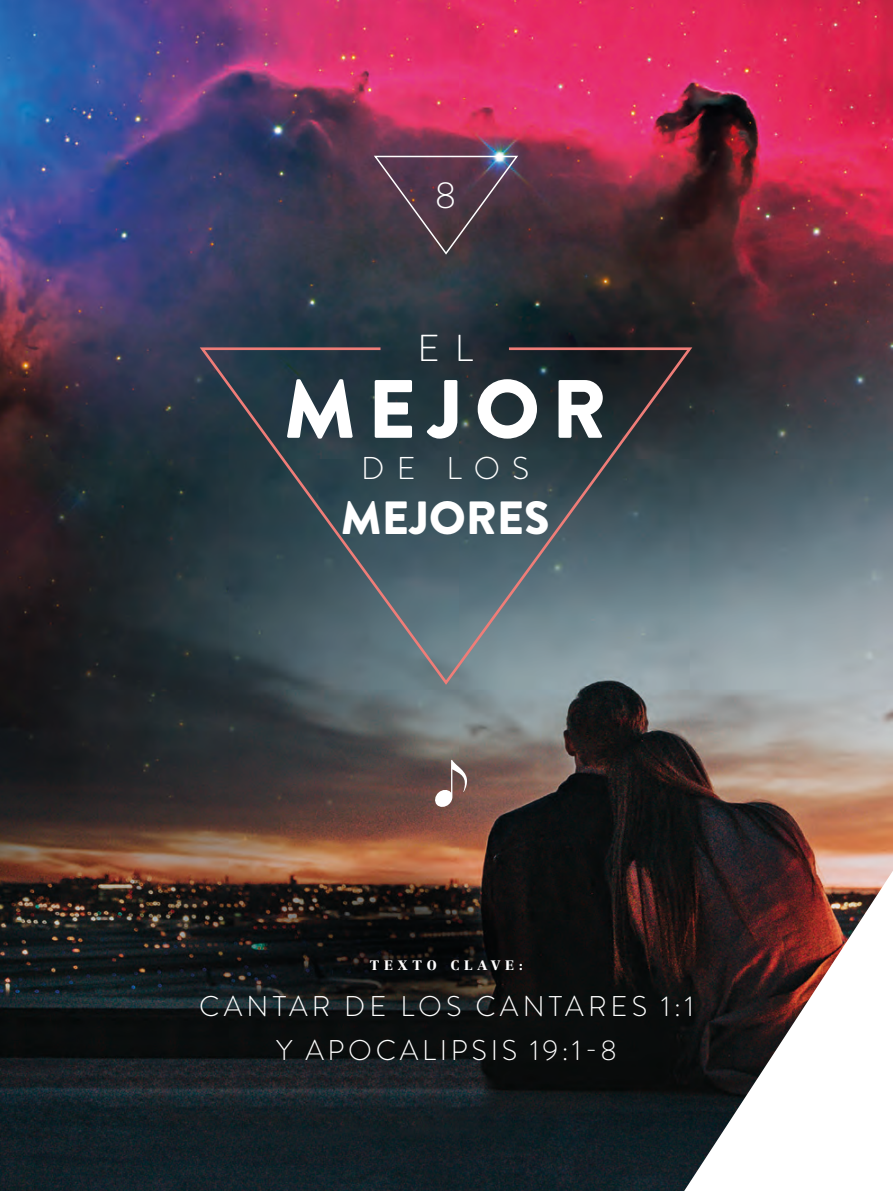
<style>
.page{position:relative;width:893px;height:1191px;background:#fff}
.page>*{position:absolute;margin:0;border:0;box-sizing:border-box;transform-origin:0 0}
.Heading_2{font:900 82.5px "Brandon Grotesque";letter-spacing:.14em;color:#fff}
.Heading_2-2{font:900 46.5px "Brandon Grotesque";color:#fff}
.Heading_2-3{font:300 37.5px "Brandon Grotesque";color:#fff}
.Heading_2-4{font:300 31.5px "Brandon Grotesque";color:#fff}
.Heading_2-5{font:300 28.5px/43.5px "Brandon Grotesque";letter-spacing:.13em;color:#fff;text-align:center}
.t1{font:900 13.5px "Centennial LT Std";letter-spacing:.35em;color:#fff}
</style>
<div class="page">
<img style="left:0;top:0;width:893px;height:1191px">
<svg style="left:434px;top:760px;width:40px;height:48px"></svg>
<svg style="left:197px;top:346px;width:498px;height:341px;background:#41525a"></svg>
<svg style="left:372px;top:155px;width:148px;height:101px;background:#513f4d"></svg>
<p class="Heading_2-3" style="left:435px;top:169px;width:23px">8</p>
<p class="Heading_2-3" style="left:418px;top:323px;width:57px">E L</p>
<p class="Heading_2" style="left:284px;top:351px;width:325px">MEJOR</p>
<p class="Heading_2-4" style="left:361px;top:446px;width:170px">DE LOS</p>
<p class="Heading_2-2" style="left:341px;top:485px;width:210px">MEJORES</p>
<p class="t1" style="left:370px;top:956px;width:155px">TEXTO CLAVE:</p>
<p class="Heading_2-5" style="left:199px;top:985px;width:496px">CANTAR DE LOS CANTARES 1:1<br>Y APOCALIPSIS 19:1-8</p>
</div>
